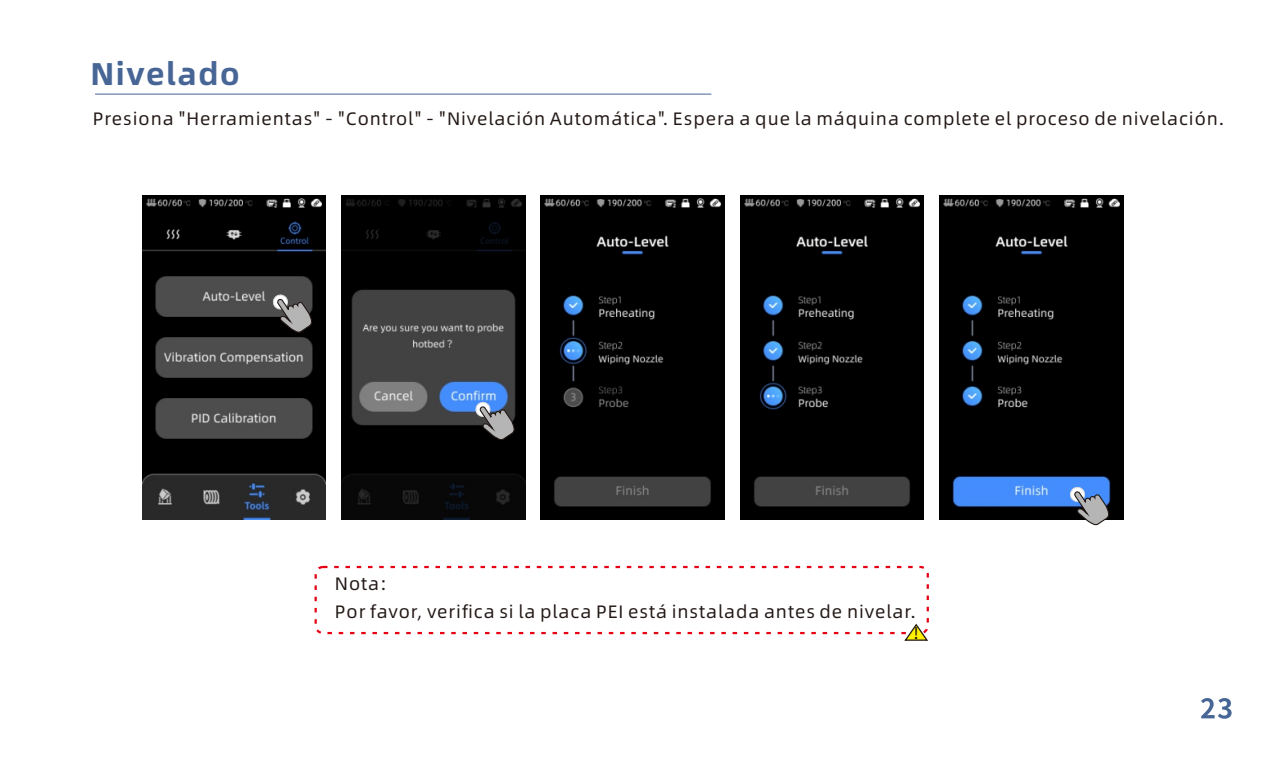
<style>
.page{position:relative;width:1276px;height:766px;background:#fff}
.page>*{position:absolute;margin:0;border:0;box-sizing:border-box;transform-origin:0 0}
.t1{font:700 31.5px "Alibaba Sans";letter-spacing:.05em;color:#476696}
.t2{font:18px/27.9px "Alibaba Sans";letter-spacing:.05em;color:#231916}
.t3{font:17.32px "Alibaba Sans";color:#231916}
</style>
<div class="page">
<svg style="left:1201px;top:698px;width:30px;height:20px"></svg>
<div style="left:314px;top:565px;width:615px;height:69px;border:2px dashed #e60013;border-radius:7px"></div>
<svg style="left:903px;top:622px;width:26px;height:19px"></svg>
<img style="left:541px;top:195px;width:183px;height:324px">
<hr style="left:95px;top:94px;width:616px;height:1px;background:#476696">
<img style="left:740px;top:195px;width:184px;height:324px">
<img style="left:939px;top:195px;width:184px;height:324px">
<img style="left:142px;top:195px;width:184px;height:324px">
<svg style="left:272px;top:293px;width:41px;height:41px;background:#666565"></svg>
<img style="left:341px;top:195px;width:184px;height:324px">
<svg style="left:474px;top:401px;width:41px;height:40px;background:#656d7a"></svg>
<svg style="left:1069px;top:486px;width:40px;height:40px;background:#8394b2"></svg>
<h1 class="t1" style="left:90px;top:60px;width:151px">Nivelado</h1>
<p class="t2" style="left:93px;top:106px;width:1132px">Presiona "Herramientas" - "Control" - "Nivelación Automática". Espera a que la máquina complete el proceso de nivelación.</p>
<p class="t2" style="left:335px;top:570px;width:582px">Nota:<br>Por favor, verifica si la placa PEI está instalada antes de nivelar.</p>
<p class="t3" style="left:913px;top:625px;width:8px">!</p>
</div>
